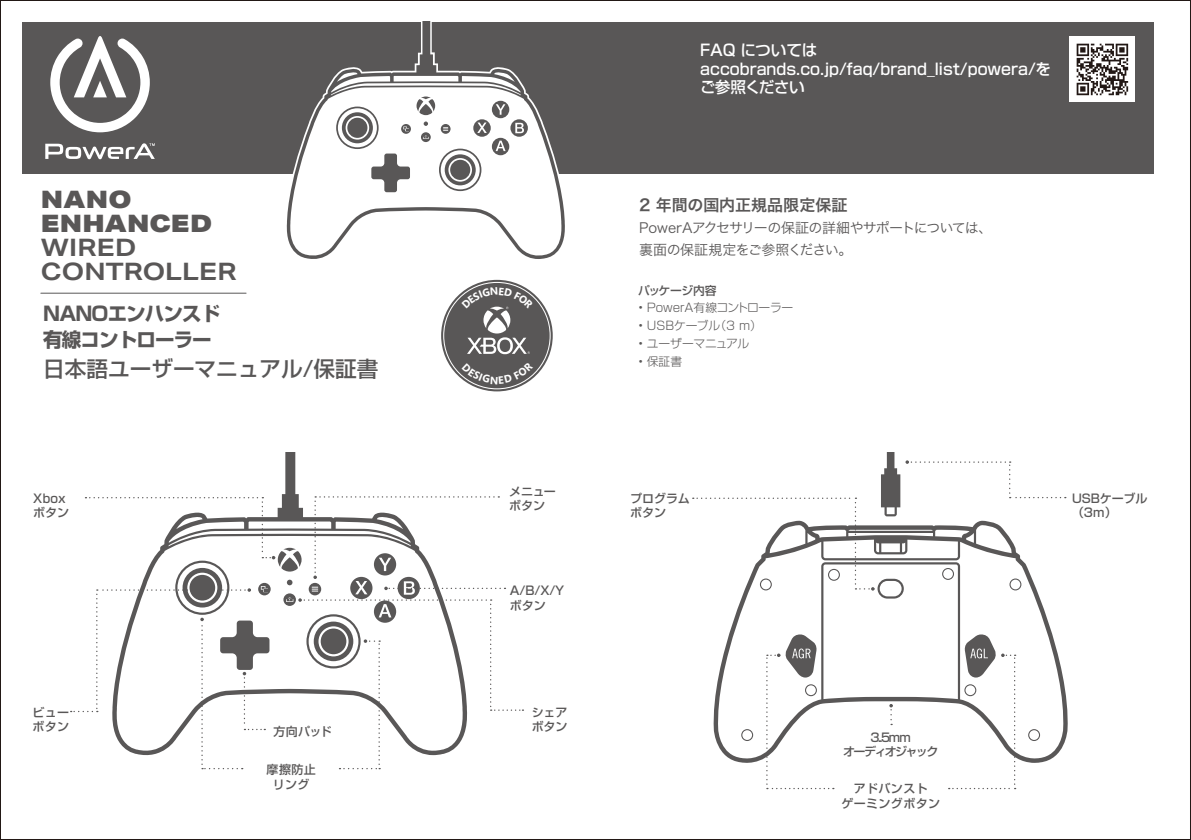
<style>
.page{position:relative;width:1191px;height:840px;background:#fff}
.page>*{position:absolute;margin:0;border:0;box-sizing:border-box;transform-origin:0 0}
.t1{font:700 24px/24px "Aktiv Grotesk Ex";letter-spacing:.005em;color:#595757}
.t2{font:900 24px/24px "Aktiv Grotesk Ex";letter-spacing:.005em;color:#595757}
.t3{font:500 21.6px "Shin Go Upr";color:#595757}
.t4{font:700 19.6px/25.6px "Shin Go Upr";letter-spacing:-.045em;color:#595757}
.t5{font:16px "Hira Kaku Std W6";color:#595757}
.t6{font:500 15.8px/18.8px "Shin Go Upr";color:#fff}
.t7{font:14px/22px "Hira Kaku Std W3";letter-spacing:-.04em;color:#595757}
.t8{font:500 12px/14.4px "Shin Go Upr";letter-spacing:-.01em;color:#595757}
.t9{font:500 12px/14.4px "Shin Go Upr";letter-spacing:-.135em;color:#595757;text-align:center}
.t10{font:500 12px/14.4px "Shin Go Upr";letter-spacing:.03em;color:#595757;text-align:center}
.t11{font:300 11.8px "Shin Go Upr";letter-spacing:-.01em;color:#595757}
.t12{font:500 11.8px "Shin Go Upr";letter-spacing:-.035em;color:#595757}
</style>
<div class="page">
<div style="left:22px;top:22px;width:1131px;height:151px;background:#595757"></div>
<svg style="left:45px;top:143px;width:110px;height:16px"></svg>
<svg style="left:50px;top:36px;width:100px;height:96px"></svg>
<div style="left:1069px;top:37px;width:66px;height:65px;background:#fff"></div>
<svg style="left:1076px;top:44px;width:52px;height:51px"></svg>
<hr style="left:41px;top:292px;width:205px;height:1px;background:#595757">
<svg style="left:285px;top:63px;width:282px;height:196px;fill:#fff"></svg>
<svg style="left:416px;top:22px;width:20px;height:52px"></svg>
<div style="left:441px;top:280px;width:112px;height:111px;background:#595757;border-radius:50%"></div>
<svg style="left:713px;top:598px;width:355px;height:168px"></svg>
<svg style="left:741px;top:728px;width:12px;height:12px"></svg>
<svg style="left:1028px;top:728px;width:12px;height:12px"></svg>
<svg style="left:693px;top:452px;width:372px;height:146px"></svg>
<svg style="left:889px;top:703px;width:4px;height:21px"></svg>
<svg style="left:71px;top:452px;width:452px;height:313px"></svg>
<svg style="left:948px;top:633px;width:67px;height:155px"></svg>
<svg style="left:766px;top:633px;width:68px;height:155px"></svg>
<svg style="left:461px;top:287px;width:72px;height:67px"></svg>
<svg style="left:461px;top:374px;width:72px;height:10px"></svg>
<h1 class="t2" style="left:41px;top:186px;width:173px">NANO<br>ENHANCED</h1>
<h1 class="t1" style="left:41px;top:234px;width:197px">WIRED<br>CONTROLLER</h1>
<h3 class="t4" style="left:43px;top:300px;width:178px">NANOエンハンスド有線コントローラー</h3>
<h2 class="t3" style="left:43px;top:350px;width:336px">日本語ユーザーマニュアル/保証書</h2>
<p class="t8" style="left:33px;top:490px;width:37px">Xboxボタン</p>
<p class="t8" style="left:509px;top:483px;width:48px">メニューボタン</p>
<p class="t8" style="left:510px;top:582px;width:56px">A/B/X/Yボタン</p>
<p class="t8" style="left:32px;top:704px;width:38px">ビューボタン</p>
<p class="t8" style="left:532px;top:704px;width:37px">シェア</p>
<p class="t8" style="left:273px;top:722px;width:60px">方向パッド</p>
<p class="t8" style="left:532px;top:718px;width:37px">ボタン</p>
<p class="t8" style="left:267px;top:761px;width:51px;text-align:center">摩擦防止リング</p>
<h3 class="t6" style="left:700px;top:39px;width:352px">FAQ についてはaccobrands.co.jp/faq/brand_list/powera/をご参照ください</h3>
<h3 class="t5" style="left:639px;top:192px;width:210px">2 年間の国内正規品限定保証</h3>
<p class="t7" style="left:639px;top:216px;width:355px">PowerAアクセサリーの保証の詳細やサポートについては、裏面の保証規定をご参照ください。</p>
<p class="t12" style="left:638px;top:280px;width:80px">パッケージ内容</p>
<p class="t11" style="left:638px;top:298px;width:156px">• PowerA有線コントローラー</p>
<p class="t11" style="left:638px;top:316px;width:125px">• USBケーブル（3 m）</p>
<p class="t11" style="left:638px;top:333px;width:113px">• ユーザーマニュアル</p>
<p class="t11" style="left:638px;top:351px;width:45px">• 保証書</p>
<p class="t8" style="left:630px;top:490px;width:61px">プログラムボタン</p>
<p class="t8" style="left:1072px;top:490px;width:77px">USBケーブル（3ｍ）</p>
<p class="t9" style="left:843px;top:728px;width:97px">3..5ｍｍ<br>オーディオジャック</p>
<p class="t10" style="left:841px;top:780px;width:100px">アドバンスト<br>ゲーミングボタン</p>
</div>
